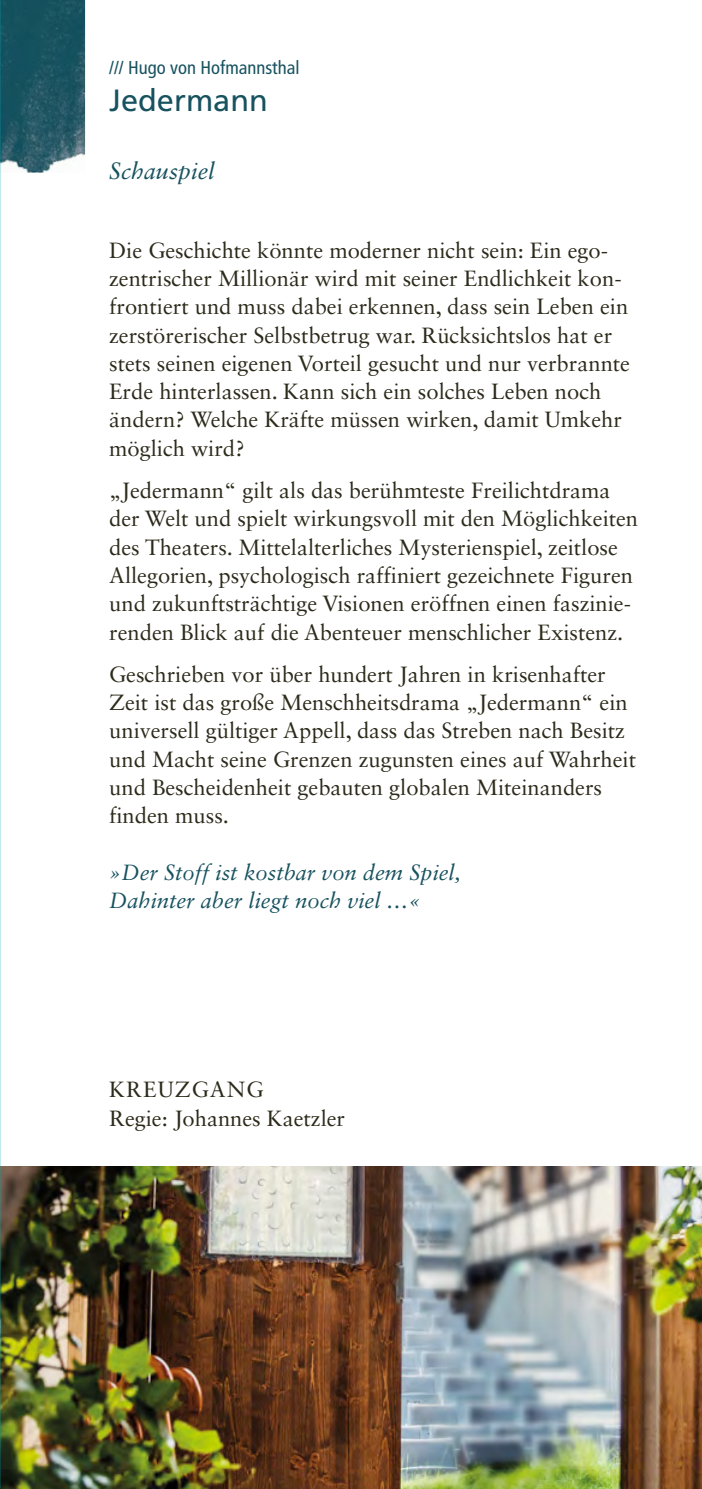
<style>
.page{position:relative;width:702px;height:1489px;background:#fff}
.page>*{position:absolute;margin:0;border:0;box-sizing:border-box;transform-origin:0 0}
.t1{font:30.75px "Frutiger";color:#17525f}
.t2{font:italic 23.5px "Sabon LT Std";color:#17525f}
.t3{font:22px/28.2px "Sabon LT Std";color:#2c2a1a}
.t4{font:italic 22px/28.2px "Sabon LT Std";color:#17525f}
.t5{font:condensed 18.5px "Frutiger LT Std";color:#17525f}
</style>
<div class="page">
<img style="left:0;top:1166px;width:702px;height:322px">
<img style="left:0;top:0;width:85px;height:173px">
<p class="t5" style="left:109px;top:57px;width:192px">/// Hugo von Hofmannsthal</p>
<h1 class="t1" style="left:109px;top:82px;width:160px">Jedermann</h1>
<p class="t2" style="left:109px;top:157px;width:107px">Schauspiel</p>
<p class="t3" style="left:109px;top:236px;width:522px">Die Geschichte könnte moderner nicht sein: Ein ego&shy;zentrischer Millionär wird mit seiner Endlichkeit kon&shy;frontiert und muss dabei erkennen, dass sein Leben ein zerstörerischer Selbstbetrug war. Rücksichtslos hat er stets seinen eigenen Vorteil gesucht und nur verbrannte Erde hinterlassen. Kann sich ein solches Leben noch ändern? Welche Kräfte müssen wirken, damit Umkehr möglich wird?</p>
<p class="t3" style="left:109px;top:476px;width:530px">„Jedermann“ gilt als das berühmteste Freilichtdrama der Welt und spielt wirkungsvoll mit den Möglichkeiten des Theaters. Mittelalterliches Mysterienspiel, zeitlose Allegorien, psychologisch raffiniert gezeichnete Figuren und zukunftsträchtige Visionen eröffnen einen faszinie&shy;renden Blick auf die Abenteuer menschlicher Existenz.</p>
<p class="t3" style="left:109px;top:660px;width:528px">Geschrieben vor über hundert Jahren in krisenhafter Zeit ist das große Menschheitsdrama „Jedermann“ ein universell gültiger Appell, dass das Streben nach Besitz und Macht seine Grenzen zugunsten eines auf Wahrheit und Bescheidenheit gebauten globalen Miteinanders finden muss.</p>
<p class="t4" style="left:109px;top:858px;width:353px">»Der Stoff ist kostbar von dem Spiel,<br>Dahinter aber liegt noch viel …«</p>
<p class="t3" style="left:109px;top:1074px;width:237px">KREUZGANG<br>Regie: Johannes Kaetzler</p>
</div>
